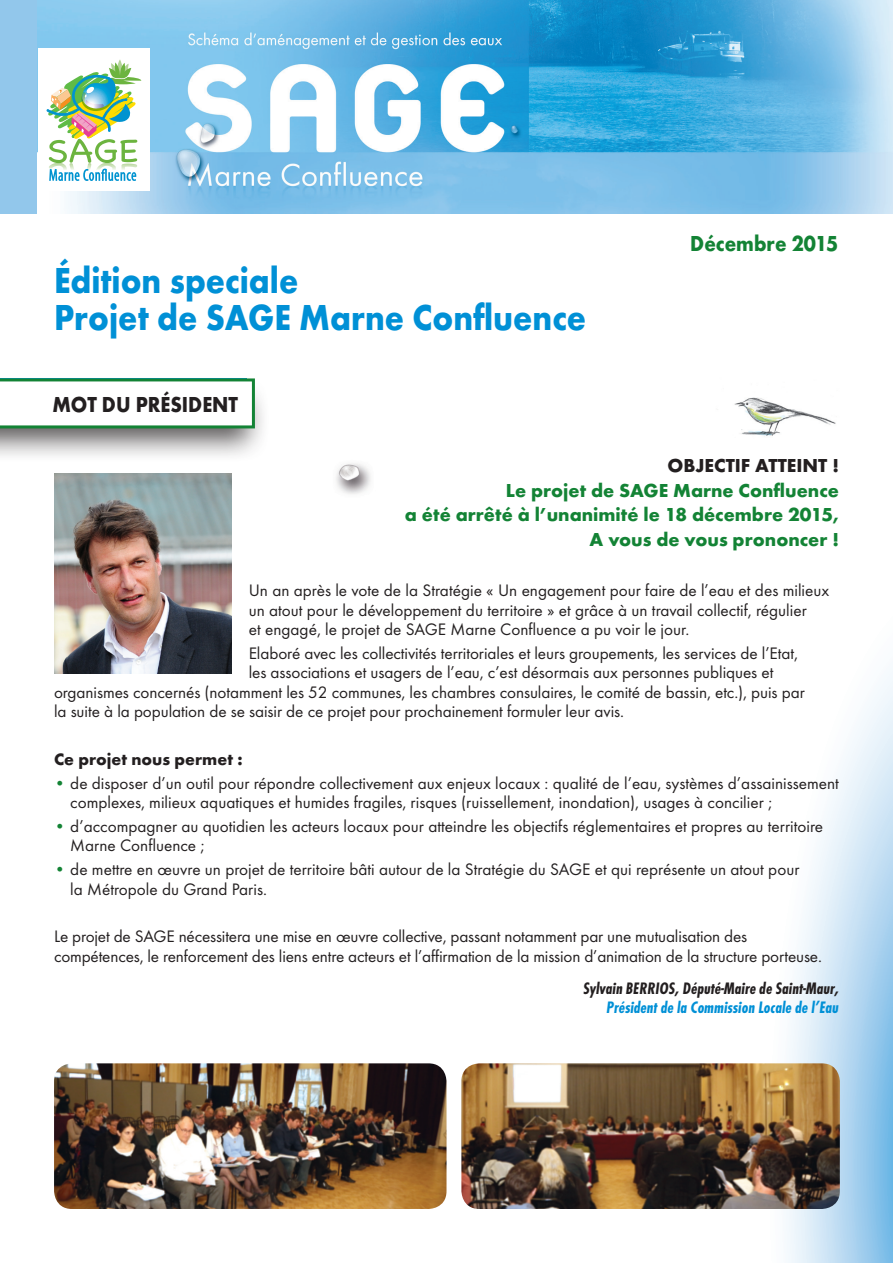
<style>
.page{position:relative;width:893px;height:1263px;background:#fff}
.page>*{position:absolute;margin:0;border:0;box-sizing:border-box;transform-origin:0 0}
.t1{font:700 37.5px "Futura T";color:#0090d6;scale:.9 1}
.t2{font:700 22.5px "Futura T";color:#231f20;scale:.9 1}
.t3{font:700 22.5px "Futura T";color:#138335;scale:.9 1}
.t4{font:700 19.5px "Futura T";color:#138335}
.t5{font:700 19.5px "Futura T";color:#231f20}
.t6{font:17.25px/19.5px "Futura T";color:#231f20}
.t7{font:italic 700 condensed 17.25px/19.5px "Futura T";color:#231f20;text-align:right}
.t8{font:700 17.25px "Futura T";color:#231f20}
.s1{color:#138335}
.s2{color:#0090d6}
</style>
<div class="page">
<svg style="left:786px;top:671px;width:107px;height:592px"></svg>
<div style="left:0;top:0;width:893px;height:214px;background:#92c7eb"></div>
<img style="left:38px;top:0;width:855px;height:214px">
<div style="left:38px;top:48px;width:111px;height:142px;background:#fff"></div>
<svg style="left:46px;top:59px;width:96px;height:122px"></svg>
<div style="left:0;top:376px;width:270px;height:87px;background:#231f20;opacity:.75"></div>
<svg style="left:0;top:378px;width:255px;height:50px"></svg>
<img style="left:54px;top:473px;width:178px;height:200px">
<img style="left:54px;top:1063px;width:392px;height:146px">
<img style="left:461px;top:1063px;width:379px;height:146px">
<img style="left:734px;top:397px;width:102px;height:39px">
<img style="left:336px;top:463px;width:35px;height:31px">
<p class="t1" style="left:54px;top:258px;width:273px">Édition speciale</p>
<p class="t1" style="left:54px;top:295px;width:593px">Projet de SAGE Marne Confluence</p>
<p class="t2" style="left:52px;top:392px;width:208px">MOT DU PRÉSIDENT</p>
<p class="t3" style="left:690px;top:230px;width:166px">Décembre 2015</p>
<p class="t5" style="left:667px;top:454px;width:173px">OBJECTIF ATTEINT !</p>
<p class="t4" style="left:506px;top:478px;width:335px">Le projet de SAGE Marne Confluence</p>
<p class="t4" style="left:405px;top:503px;width:436px">a été arrêté à l’unanimité le 18 décembre 2015,</p>
<p class="t4" style="left:590px;top:528px;width:251px">A vous de vous prononcer !</p>
<p class="t6" style="left:249px;top:580px;width:582px">Un an après le vote de la Stratégie « Un engagement pour faire de l’eau et des milieux un atout pour le développement du territoire » et grâce à un travail collectif, régulier<br>et engagé, le projet de SAGE Marne Confluence a pu voir le jour.</p>
<p class="t6" style="left:249px;top:643px;width:551px">Elaboré avec les collectivités territoriales et leurs groupements, les services de l’Etat,</p>
<p class="t6" style="left:249px;top:663px;width:526px">les associations et usagers de l’eau, c’est désormais aux personnes publiques et</p>
<p class="t6" style="left:54px;top:682px;width:752px">organismes concernés (notamment les 52 communes, les chambres consulaires, le comité de bassin, etc.), puis par</p>
<p class="t6" style="left:54px;top:702px;width:571px">la suite à la population de se saisir de ce projet pour prochainement formuler leur avis.</p>
<p class="t8" style="left:54px;top:749px;width:190px">Ce projet nous permet :</p>
<p class="t6" style="left:70px;top:773px;width:770px;text-indent:-16px"><span class="s1">•</span> de disposer d’un outil pour répondre collectivement aux enjeux locaux : qualité de l’eau, systèmes d’assainissement complexes, milieux aquatiques et humides fragiles, risques (ruissellement, inondation), usages à concilier ;</p>
<p class="t6" style="left:70px;top:816px;width:754px;text-indent:-16px"><span class="s1">•</span> d’accompagner au quotidien les acteurs locaux pour atteindre les objectifs réglementaires et propres au territoire<br>Marne Confluence ;</p>
<p class="t6" style="left:70px;top:859px;width:731px;text-indent:-16px"><span class="s1">•</span> de mettre en œuvre un projet de territoire bâti autour de la Stratégie du SAGE et qui représente un atout pour la Métropole du Grand Paris.</p>
<p class="t6" style="left:54px;top:926px;width:769px">Le projet de SAGE nécessitera une mise en œuvre collective, passant notamment par une mutualisation des compétences, le renforcement des liens entre acteurs et l’affirmation de la mission d’animation de la structure porteuse.</p>
<p class="t7" style="left:583px;top:978px;width:257px">Sylvain BERRIOS, Député-Maire de Saint-Maur,<br><span class="s2">Président de la Commission Locale de l’Eau</span></p>
</div>
